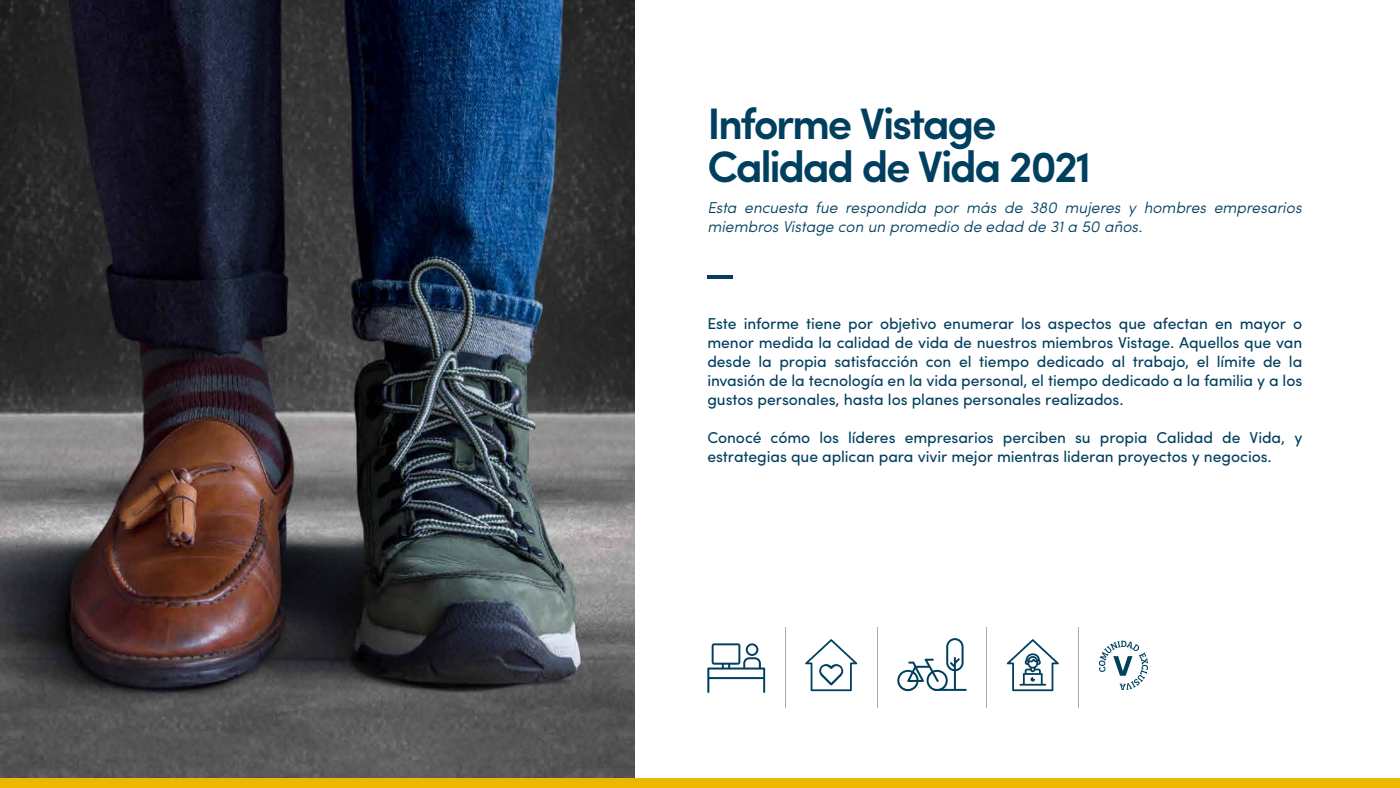
<style>
.page{position:relative;width:1400px;height:788px;background:#fff}
.page>*{position:absolute;margin:0;border:0;box-sizing:border-box;transform-origin:0 0}
.t1{font:600 44.1px/42.4px "Sofia Pro";letter-spacing:-.055em;color:#003f5e}
.t2{font:15.75px/18.9px "Sofia Pro";letter-spacing:-.005em;color:#003f5e;text-align:justify}
.t3{font:italic 300 15.75px/18.9px "Sofia Pro";color:#003f5e}
</style>
<div class="page">
<img style="left:0;top:0;width:634px;height:778px">
<div style="left:0;top:778px;width:1400px;height:10px;background:#edb700"></div>
<svg style="left:1099px;top:640px;width:49px;height:50px"></svg>
<svg style="left:707px;top:643px;width:58px;height:50px"></svg>
<svg style="left:897px;top:638px;width:70px;height:54px"></svg>
<svg style="left:1007px;top:639px;width:52px;height:52px"></svg>
<svg style="left:805px;top:639px;width:52px;height:52px"></svg>
<hr style="left:785px;top:627px;width:1px;height:80px;background:#abafa6">
<hr style="left:877px;top:627px;width:1px;height:80px;background:#abafa6">
<hr style="left:987px;top:627px;width:1px;height:80px;background:#abafa6">
<hr style="left:1079px;top:627px;width:1px;height:80px;background:#abafa6">
<hr style="left:707px;top:275px;width:26px;height:3px;background:#003f5e">
<h1 class="t1" style="left:707px;top:100px;width:386px">Informe Vistage<br>Calidad de Vida 2021</h1>
<p class="t3" style="left:707px;top:197px;width:596px">Esta encuesta fue respondida por más de 380 mujeres y hombres empresarios miembros Vistage con un promedio de edad de 31 a 50 años.</p>
<p class="t2" style="left:707px;top:313px;width:597px">Este informe tiene por objetivo enumerar los aspectos que afectan en mayor o menor medida la calidad de vida de nuestros miembros Vistage. Aquellos que van desde la propia satisfacción con el tiempo dedicado al trabajo, el límite de la invasión de la tecnología en la vida personal, el tiempo dedicado a la familia y a los gustos personales, hasta los planes personales realizados.</p>
<p class="t2" style="left:707px;top:426px;width:597px">Conocé cómo los líderes empresarios perciben su propia Calidad de Vida, y estrategias que aplican para vivir mejor mientras lideran proyectos y negocios.</p>
</div>
